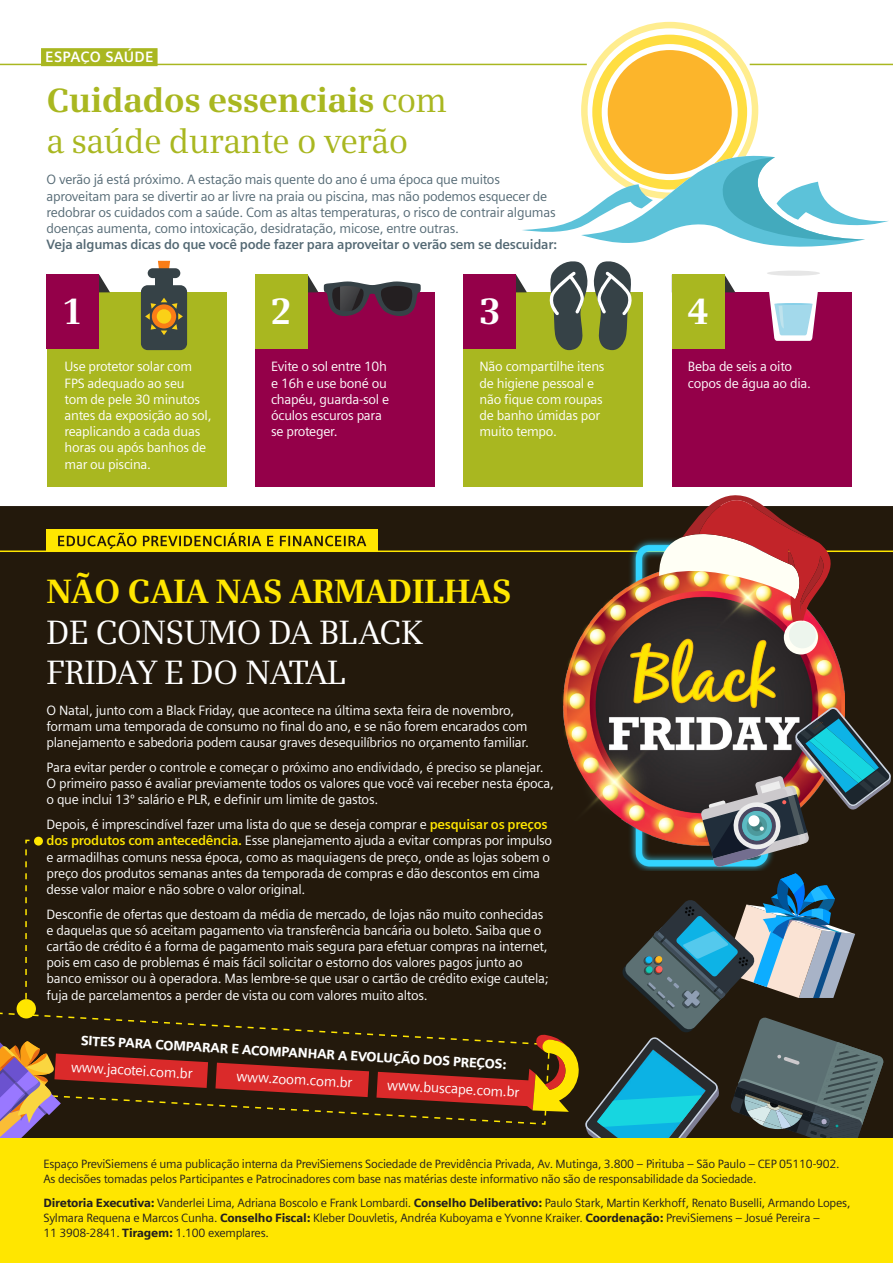
<style>
.page{position:relative;width:893px;height:1263px;background:#fff}
.page>*{position:absolute;margin:0;border:0;box-sizing:border-box;transform-origin:0 0}
.t1{font:700 36.75px "Siemens Serif";color:#fff}
.t2{font:33.75px/40.5px "Siemens Serif";letter-spacing:-.02em;color:#a9b720}
.t3{font:33.75px/40.5px "Siemens Serif";letter-spacing:-.02em;color:#fff}
.t4{font:700 33.75px "Siemens Serif";letter-spacing:-.02em;color:#ffe600}
.t5{font:700 15px "Siemens Sans";letter-spacing:.02em;color:#fff}
.t6{font:14.25px "Siemens Sans";color:#fff}
.t7{font:13.5px/16.2px "Siemens Sans";letter-spacing:-.02em;color:#fff}
.t8{font:13.5px/16.2px "Siemens Sans";letter-spacing:-.02em;color:#546974}
.t9{font:700 13.5px "Siemens Sans";letter-spacing:-.02em;color:#546974}
.t10{font:900 13.5px "Siemens Sans";color:#fff}
.t11{font:12px/15px "Siemens Sans";letter-spacing:-.02em;color:#231f20}
.s1{font-weight:700}
.s2{font-weight:700;color:#ffe600}
.s3{font-weight:900}
</style>
<div class="page">
<div style="left:41px;top:48px;width:117px;height:18px;background:#a9b720"></div>
<hr style="left:0;top:64px;width:587px;height:1px;background:#a9b720">
<hr style="left:750px;top:64px;width:143px;height:1px;background:#a9b720">
<svg style="left:522px;top:22px;width:367px;height:225px"></svg>
<div style="left:47px;top:293px;width:179px;height:194px;background:#a9b720"></div>
<svg style="left:99px;top:275px;width:11px;height:17px"></svg>
<div style="left:47px;top:275px;width:52px;height:74px;background:#940049"></div>
<div style="left:255px;top:293px;width:180px;height:194px;background:#940049"></div>
<svg style="left:308px;top:275px;width:10px;height:17px"></svg>
<div style="left:255px;top:275px;width:53px;height:74px;background:#a9b720"></div>
<div style="left:463px;top:293px;width:180px;height:194px;background:#a9b720"></div>
<svg style="left:516px;top:275px;width:11px;height:17px"></svg>
<div style="left:463px;top:275px;width:53px;height:74px;background:#940049"></div>
<div style="left:672px;top:293px;width:180px;height:194px;background:#940049"></div>
<svg style="left:725px;top:275px;width:10px;height:17px"></svg>
<div style="left:672px;top:275px;width:53px;height:74px;background:#a9b720"></div>
<svg style="left:158px;top:261px;width:12px;height:7px"></svg>
<div style="left:155px;top:276px;width:18px;height:12px;background:#364247"></div>
<div style="left:141px;top:285px;width:46px;height:65px;background:#364247;border-radius:7px"></div>
<div style="left:148px;top:268px;width:32px;height:10px;background:#364247;border-radius:5px"></div>
<svg style="left:145px;top:298px;width:38px;height:37px"></svg>
<svg style="left:547px;top:261px;width:87px;height:89px"></svg>
<svg style="left:324px;top:281px;width:97px;height:35px"></svg>
<div style="left:767px;top:271px;width:53px;height:5px;background:#e6e6e6;border-radius:50%"></div>
<svg style="left:767px;top:274px;width:53px;height:67px"></svg>
<div style="left:0;top:506px;width:893px;height:632px;background:#23190c"></div>
<hr style="left:0;top:550px;width:893px;height:2px;background:#ffe600">
<img style="left:556px;top:523px;width:288px;height:184px">
<div style="left:47px;top:530px;width:331px;height:22px;background:#ffe600"></div>
<svg style="left:58px;top:533px;width:308px;height:16px"></svg>
<div style="left:0;top:1138px;width:893px;height:125px;background:#ffe600"></div>
<svg style="left:0;top:707px;width:892px;height:431px"></svg>
<div style="left:17px;top:999px;width:19px;height:19px;background:#ffe600;border-radius:50%"></div>
<div style="left:34px;top:837px;width:9px;height:9px;background:#ffe600;border-radius:50%"></div>
<svg style="left:659px;top:495px;width:185px;height:160px"></svg>
<p class="t5" style="left:45px;top:48px;width:110px">ESPAÇO SAÚDE</p>
<h2 class="t2" style="left:47px;top:80px;width:402px"><span class="s1">Cuidados essenciais</span> com a saúde durante o verão</h2>
<p class="t8" style="left:47px;top:172px;width:511px">O verão já está próximo. A estação mais quente do ano é uma época que muitos aproveitam para se divertir ao ar livre na praia ou piscina, mas não podemos esquecer de redobrar os cuidados com a saúde. Com as altas temperaturas, o risco de contrair algumas doenças aumenta, como intoxicação, desidratação, micose, entre outras.</p>
<p class="t9" style="left:47px;top:237px;width:512px">Veja algumas dicas do que você pode fazer para aproveitar o verão sem se descuidar:</p>
<h1 class="t1" style="left:62px;top:289px;width:23px">1</h1>
<h1 class="t1" style="left:271px;top:289px;width:23px">2</h1>
<h1 class="t1" style="left:479px;top:289px;width:23px">3</h1>
<h1 class="t1" style="left:687px;top:289px;width:23px">4</h1>
<p class="t7" style="left:65px;top:359px;width:149px">Use protetor solar com<br>FPS adequado ao seu<br>tom de pele 30 minutos antes da exposição ao sol, reaplicando a cada duas horas ou após banhos de mar ou piscina.</p>
<p class="t7" style="left:271px;top:359px;width:120px">Evite o sol entre 10h e 16h e use boné ou chapéu, guarda-sol e óculos escuros para se proteger.</p>
<p class="t7" style="left:479px;top:359px;width:127px">Não compartilhe itens de higiene pessoal e não fique com roupas de banho úmidas por muito tempo.</p>
<p class="t7" style="left:688px;top:359px;width:125px">Beba de seis a oito copos de água ao dia.</p>
<h2 class="t4" style="left:47px;top:571px;width:467px">NÃO CAIA NAS ARMADILHAS</h2>
<h2 class="t3" style="left:47px;top:611px;width:378px">DE CONSUMO DA BLACK<br>FRIDAY E DO NATAL</h2>
<p class="t7" style="left:47px;top:702px;width:484px">O Natal, junto com a Black Friday, que acontece na última sexta feira de novembro, formam uma temporada de consumo no final do ano, e se não forem encarados com planejamento e sabedoria podem causar graves desequilíbrios no orçamento familiar.</p>
<p class="t7" style="left:47px;top:759px;width:509px">Para evitar perder o controle e começar o próximo ano endividado, é preciso se planejar.<br>O primeiro passo é avaliar previamente todos os valores que você vai receber nesta época, o que inclui 13º salário e PLR, e definir um limite de gastos.</p>
<p class="t7" style="left:47px;top:816px;width:507px">Depois, é imprescindível fazer uma lista do que se deseja comprar e <span class="s2">pesquisar os preços dos produtos com antecedência.</span> Esse planejamento ajuda a evitar compras por impulso e armadilhas comuns nessa época, como as maquiagens de preço, onde as lojas sobem o preço dos produtos semanas antes da temporada de compras e dão descontos em cima desse valor maior e não sobre o valor original.</p>
<p class="t7" style="left:47px;top:906px;width:504px">Desconfie de ofertas que destoam da média de mercado, de lojas não muito conhecidas e daquelas que só aceitam pagamento via transferência bancária ou boleto. Saiba que o cartão de crédito é a forma de pagamento mais segura para efetuar compras na internet, pois em caso de problemas é mais fácil solicitar o estorno dos valores pagos junto ao banco emissor ou à operadora. Mas lembre-se que usar o cartão de crédito exige cautela; fuja de parcelamentos a perder de vista ou com valores muito altos.</p>
<p class="t10" style="left:81px;top:1033px;width:428px;rotate:3deg">SITES PARA COMPARAR E ACOMPANHAR A EVOLUÇÃO DOS PREÇOS:</p>
<p class="t6" style="left:71px;top:1059px;width:123px;rotate:3deg">www.jacotei.com.br</p>
<p class="t6" style="left:237px;top:1068px;width:118px;rotate:3deg">www.zoom.com.br</p>
<p class="t6" style="left:388px;top:1077px;width:134px;rotate:3deg">www.buscape.com.br</p>
<p class="t11" style="left:43px;top:1157px;width:798px">Espaço PreviSiemens é uma publicação interna da PreviSiemens Sociedade de Previdência Privada, Av. Mutinga, 3.800 – Pirituba – São Paulo – CEP 05110-902.<br>As decisões tomadas pelos Participantes e Patrocinadores com base nas matérias deste informativo não são de responsabilidade da Sociedade.</p>
<p class="t11" style="left:43px;top:1195px;width:809px"><span class="s3">Diretoria Executiva:</span> Vanderlei Lima, Adriana Boscolo e Frank Lombardi. <span class="s3">Conselho Deliberativo:</span> Paulo Stark, Martin Kerkhoff, Renato Buselli, Armando Lopes,<br>Sylmara Requena e Marcos Cunha. <span class="s3">Conselho Fiscal:</span> Kleber Douvletis, Andréa Kuboyama e Yvonne Kraiker. <span class="s3">Coordenação:</span> PreviSiemens – Josué Pereira –<br>11 3908-2841. <span class="s3">Tiragem:</span> 1.100 exemplares.</p>
</div>
